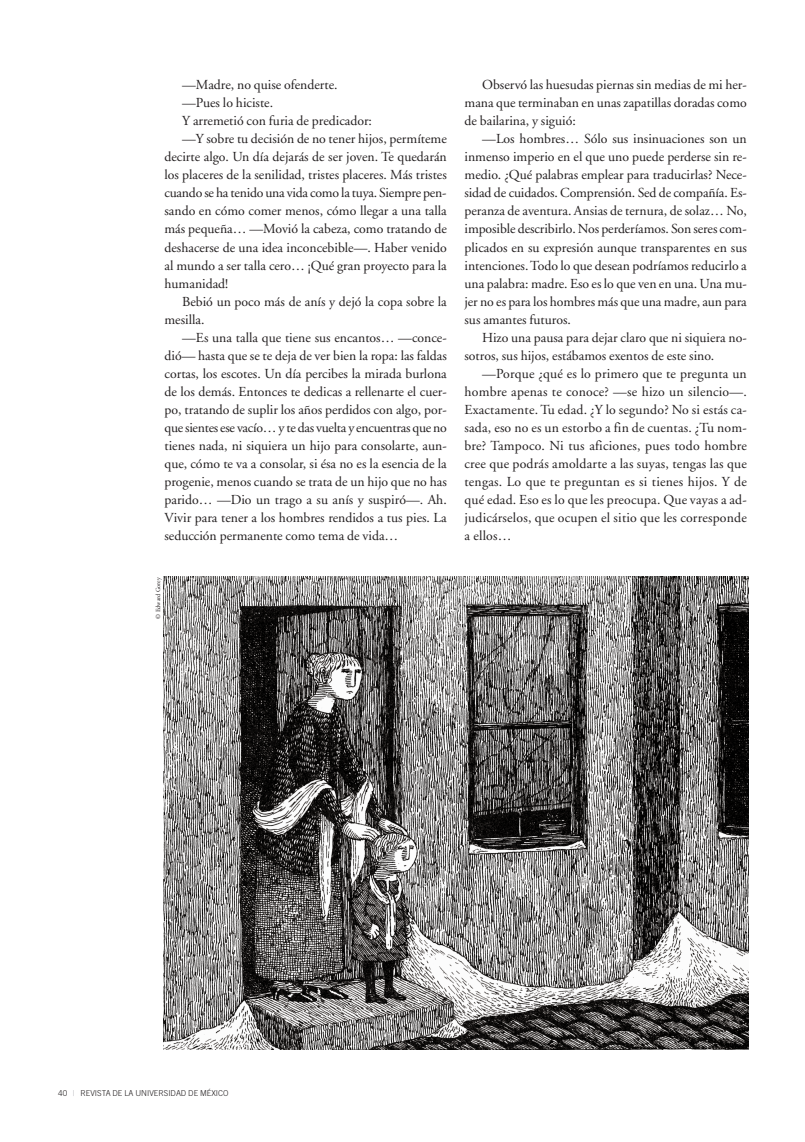
<style>
.page{position:relative;width:805px;height:1142px;background:#fff}
.page>*{position:absolute;margin:0;border:0;box-sizing:border-box;transform-origin:0 0}
.t1{font:13.75px/18px "Adobe Garamond";color:#231f20;text-align:justify}
.t2{font:13.75px "Adobe Garamond";letter-spacing:-.02em;color:#231f20}
.t3{font:300 8.12px "Trade Gothic";color:#231f20}
.t4{font:6.25px "Adobe Garamond";letter-spacing:-.005em;color:#231f20}
.s1{font-weight:400;color:#bcbdc0}
</style>
<div class="page">
<img style="left:163px;top:576px;width:585px;height:473px">
<p class="t1" style="left:182px;top:77px;width:157px">—Madre, no quise ofenderte.</p>
<p class="t1" style="left:182px;top:95px;width:92px">—Pues lo hiciste.</p>
<p class="t1" style="left:182px;top:113px;width:191px">Y arremetió con furia de predicador:</p>
<p class="t1" style="left:182px;top:131px;width:266px">—Y sobre tu decisión de no tener hijos, permíteme</p>
<p class="t1" style="left:164px;top:149px;width:284px">decirte algo. Un día dejarás de ser joven. Te quedarán</p>
<p class="t1" style="left:164px;top:167px;width:284px">los placeres de la senilidad, tristes placeres. Más tristes</p>
<p class="t1" style="left:164px;top:185px;width:284px">cuando se ha tenido una vida como la tuya. Siempre pen-</p>
<p class="t1" style="left:164px;top:203px;width:284px">sando en cómo comer menos, cómo llegar a una talla</p>
<p class="t1" style="left:164px;top:221px;width:284px">más pequeña… —Movió la cabeza, como tratando de</p>
<p class="t1" style="left:164px;top:239px;width:284px">deshacerse de una idea inconcebible—. Haber venido</p>
<p class="t1" style="left:164px;top:257px;width:284px">al mundo a ser talla cero… ¡Qué gran proyecto para la</p>
<p class="t1" style="left:164px;top:275px;width:65px">humanidad!</p>
<p class="t1" style="left:182px;top:293px;width:266px">Bebió un poco más de anís y dejó la copa sobre la</p>
<p class="t1" style="left:164px;top:311px;width:42px">mesilla.</p>
<p class="t1" style="left:182px;top:329px;width:266px">—Es una talla que tiene sus encantos… —conce-</p>
<p class="t1" style="left:164px;top:347px;width:284px">dió— hasta que se te deja de ver bien la ropa: las faldas</p>
<p class="t1" style="left:164px;top:365px;width:284px">cortas, los escotes. Un día percibes la mirada burlona</p>
<p class="t1" style="left:164px;top:383px;width:284px">de los demás. Entonces te dedicas a rellenarte el cuer-</p>
<p class="t1" style="left:164px;top:402px;width:284px">po, tratando de suplir los años perdidos con algo, por-</p>
<p class="t2" style="left:164px;top:422px;width:284px">que sientes ese vacío… y te das vuelta y encuentras que no</p>
<p class="t1" style="left:164px;top:438px;width:284px">tienes nada, ni siquiera un hijo para consolarte, aun-</p>
<p class="t1" style="left:164px;top:456px;width:284px">que, cómo te va a consolar, si ésa no es la esencia de la</p>
<p class="t1" style="left:164px;top:474px;width:284px">progenie, menos cuando se trata de un hijo que no has</p>
<p class="t1" style="left:164px;top:492px;width:284px">parido… —Dio un trago a su anís y suspiró—. Ah.</p>
<p class="t1" style="left:164px;top:510px;width:284px">Vivir para tener a los hombres rendidos a tus pies. La</p>
<p class="t1" style="left:164px;top:528px;width:235px">seducción permanente como tema de vida…</p>
<p class="t4" style="left:156px;top:618px;width:43px;rotate:-90deg">© Edward Gorey</p>
<p class="t1" style="left:464px;top:77px;width:284px;text-indent:18px">Observó las huesudas piernas sin medias de mi her&shy;mana que terminaban en unas zapatillas doradas como de bailarina, y siguió:</p>
<p class="t1" style="left:464px;top:131px;width:284px;text-indent:18px">—Los hombres… Sólo sus insinuaciones son un inmenso imperio en el que uno puede perderse sin re&shy;medio. ¿Qué palabras emplear para traducirlas? Nece&shy;sidad de cuidados. Comprensión. Sed de compañía. Es&shy;peranza de aventura. Ansias de ternura, de solaz… No, imposible describirlo. Nos perderíamos. Son seres com&shy;plicados en su expresión aunque transparentes en sus intenciones.Todo lo que desean podríamos reducirlo a una palabra: madre. Eso es lo que ven en una. Una mu&shy;jer no es para los hombres más que una madre, aun para sus amantes futuros.</p>
<p class="t1" style="left:464px;top:329px;width:284px;text-indent:18px">Hizo una pausa para dejar claro que ni siquiera no&shy;sotros, sus hijos, estábamos exentos de este sino.</p>
<p class="t1" style="left:464px;top:365px;width:284px;text-indent:18px">—Porque ¿qué es lo primero que te pregunta un hombre apenas te conoce? —se hizo un silencio—.<br>Exactamente. Tu edad. ¿Y lo segundo? No si estás ca&shy;sada, eso no es un estorbo a fin de cuentas. ¿Tu nom&shy;bre? Tampoco. Ni tus aficiones, pues todo hombre cree que podrás amoldarte a las suyas, tengas las que tengas. Lo que te preguntan es si tienes hijos. Y de qué edad. Eso es lo que les preocupa. Que vayas a ad&shy;judicárselos, que ocupen el sitio que les corresponde a ellos…</p>
<p class="t3" style="left:58px;top:1089px;width:172px">40 <span class="s1">|</span> REVISTA DE LA UNIVERSIDAD DE MÉXICO</p>
</div>
